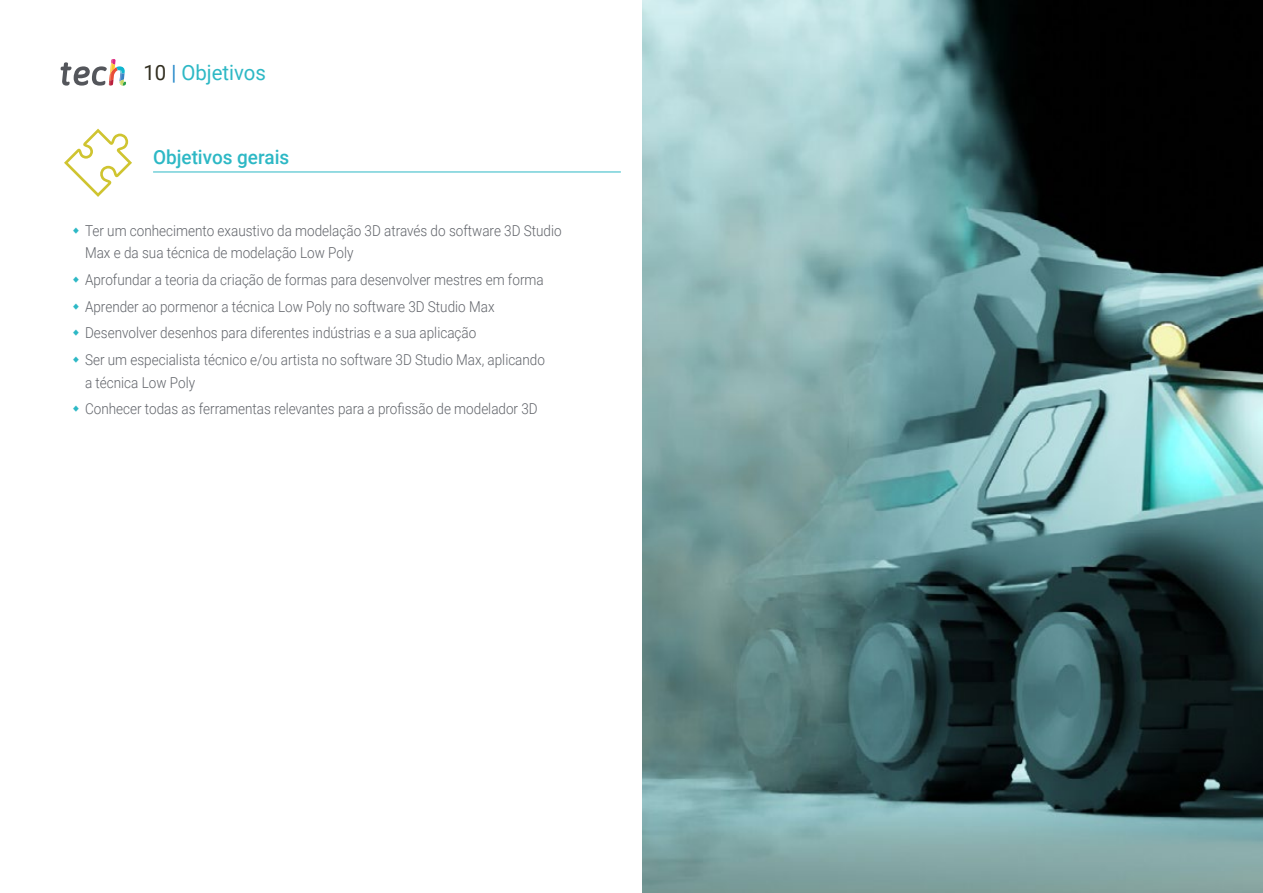
<style>
.page{position:relative;width:1263px;height:893px;background:#fff}
.page>*{position:absolute;margin:0;border:0;box-sizing:border-box;transform-origin:0 0}
.t1{font:21px "Roboto";color:#2db8c5}
.t2{font:500 19.5px "Roboto";color:#2db8c5}
.t3{font:300 15px/26.7px "Roboto";color:#61646a;scale:.9 1}
.s1{color:#312e20}
.s2{color:#2488c9}
</style>
<div class="page">
<hr style="left:153px;top:172px;width:468px;height:1px;background:#2db8c5">
<svg style="left:64px;top:129px;width:68px;height:68px"></svg>
<img style="left:642px;top:0;width:621px;height:893px">
<svg style="left:61px;top:59px;width:65px;height:27px"></svg>
<h1 class="t1" style="left:144px;top:57px;width:124px"><span class="s1">10</span> <span class="s2">|</span> Objetivos</h1>
<h2 class="t2" style="left:153px;top:143px;width:138px">Objetivos gerais</h2>
<p class="t3" style="left:85px;top:218px;width:531px;line-height:22.5px">Ter um conhecimento exaustivo da modelação 3D através do software 3D Studio<br>Max e da sua técnica de modelação Low Poly</p>
<p class="t3" style="left:85px;top:266px;width:513px">Aprofundar a teoria da criação de formas para desenvolver mestres em forma Aprender ao pormenor a técnica Low Poly no software 3D Studio Max Desenvolver desenhos para diferentes indústrias e a sua aplicação<br>Ser um especialista técnico e/ou artista no software 3D Studio Max, aplicando</p>
<p class="t3" style="left:85px;top:368px;width:504px">a técnica Low Poly<br>Conhecer todas as ferramentas relevantes para a profissão de modelador 3D</p>
</div>
